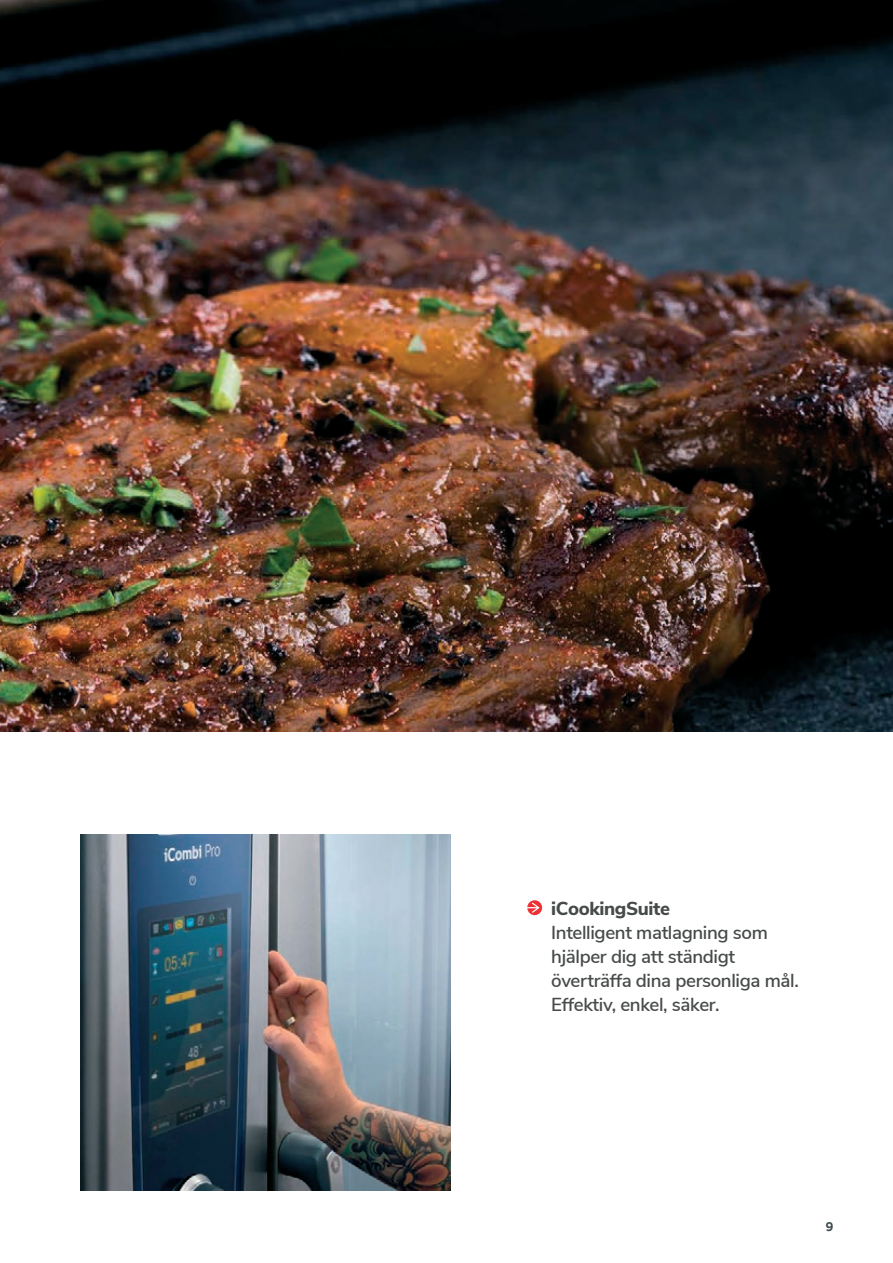
<style>
.page{position:relative;width:893px;height:1263px;background:#fff}
.page>*{position:absolute;margin:0;border:0;box-sizing:border-box;transform-origin:0 0}
.t1{font:600 18.75px/24px "Nunito Sans";letter-spacing:-.02em;color:#474a4a}
.t2{font:800 18.75px "Nunito Sans";letter-spacing:-.02em;color:#474a4a}
.t3{font:700 12.75px "RATIONAL Sans TT";color:#3e4b4c}
</style>
<div class="page">
<img style="left:0;top:0;width:893px;height:731px">
<img style="left:81px;top:835px;width:370px;height:356px">
<svg style="left:527px;top:900px;width:15px;height:15px"></svg>
<p class="t2" style="left:551px;top:895px;width:120px">iCookingSuite</p>
<p class="t1" style="left:551px;top:919px;width:249px">Intelligent matlagning som hjälper dig att ständigt överträffa dina personliga mål.<br>Effektiv, enkel, säker.</p>
<p class="t3" style="left:826px;top:1218px;width:9px">9</p>
</div>
